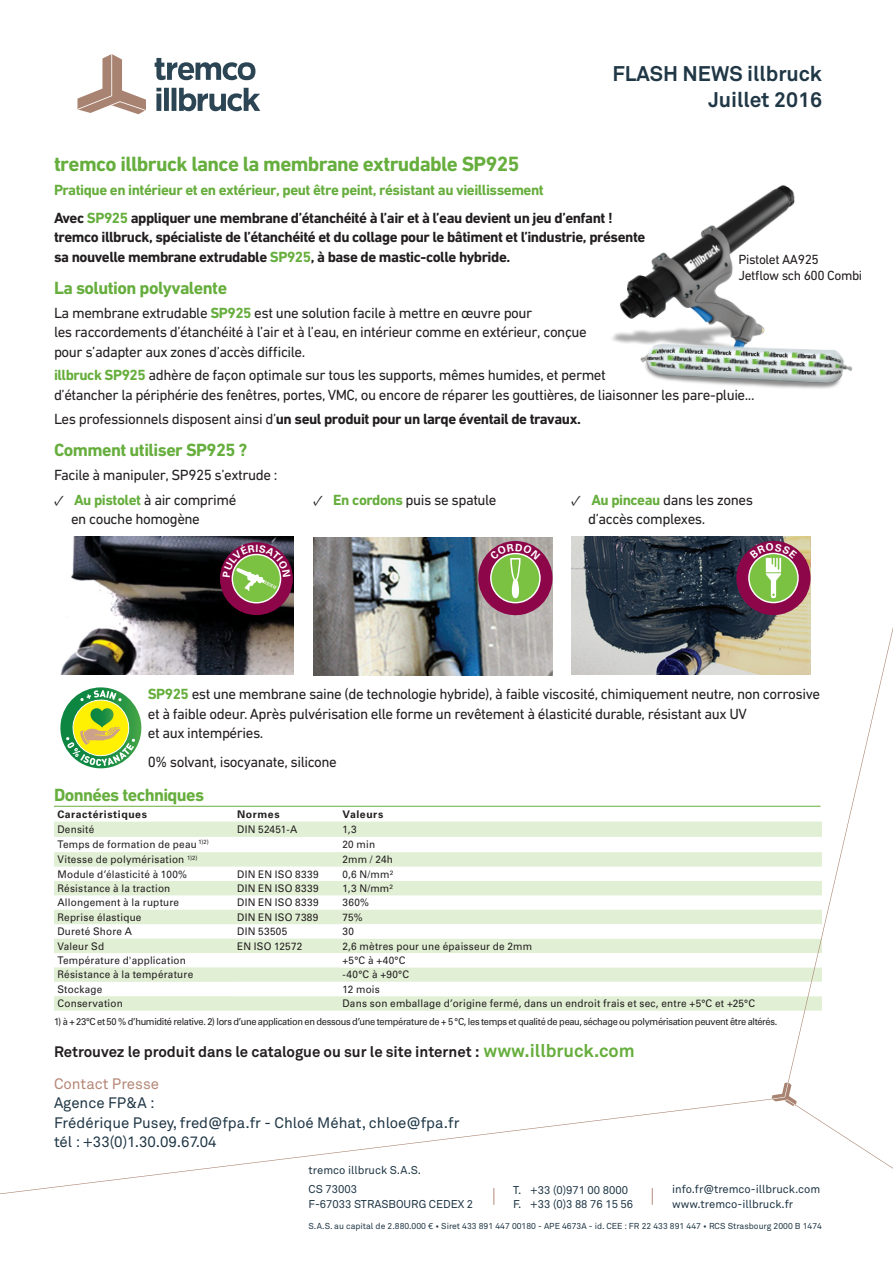
<style>
.page{position:relative;width:893px;height:1263px;background:#fff}
.page>*{position:absolute;margin:0;border:0;box-sizing:border-box;transform-origin:0 0}
.t1{font:700 21px "DIN Next W1 G";letter-spacing:-.03em;color:#66ae3d}
.t2{font:700 21px "Akkurat Pro";color:#203746}
.Headlines_Textgreen{font:700 18px "DIN Next W1 G";letter-spacing:-.03em;color:#66ae3d}
.t3{font:15px/19.5px "DIN Next W1 G";letter-spacing:-.03em;color:#231f20}
.t4{font:700 15px/19.5px "DIN Next W1 G";letter-spacing:-.03em;color:#231f20}
.t5{font:15px/19.5px "Akkurat Pro";color:#203746}
.t6{font:700 15px "DIN Next W1 G";letter-spacing:-.03em;color:#66ae3d}
.t7{font:700 15px "Akkurat Pro";color:#231f20}
.t8{font:13.5px "DIN Next W1 G";letter-spacing:-.03em;color:#231f20}
.t9{font:11.25px "Akkurat Pro";color:#203746}
.Captions__Annotation{font:10.5px "Univers LTCYR 55 Roman";letter-spacing:.025em;color:#231f20;scale:.95 1}
.Table_headers_and_ca{font:700 10.5px "Univers LTCYR 65";letter-spacing:.05em;color:#231f20}
.Captions__Annotation-2{font:9.75px "Univers LTCYR 55 Roman";letter-spacing:-.035em;color:#231f20;scale:.95 1}
.t10{font:8.55px "Akkurat Pro";color:#203746}
.s1{color:#66ae3d}
.s2{font-weight:700;color:#66ae3d}
.s3{font-weight:400}
.s4{font-family:"Minion Pro"}
.s5{font-size:18px;color:#66ae3d}
.s6{color:#b58878}
</style>
<div class="page">
<svg style="left:156px;top:88px;width:104px;height:23px"></svg>
<svg style="left:155px;top:58px;width:100px;height:22px"></svg>
<svg style="left:77px;top:54px;width:69px;height:60px"></svg>
<hr style="left:54px;top:806px;width:766px;height:1px;background:#66ae3d">
<svg style="left:54px;top:821px;width:734px;height:190px;fill:#e1efd4"></svg>
<svg style="left:234px;top:924px;width:554px;height:72px"></svg>
<svg style="left:60px;top:687px;width:82px;height:82px"></svg>
<img style="left:60px;top:537px;width:233px;height:138px">
<img style="left:313px;top:537px;width:239px;height:138px">
<img style="left:571px;top:537px;width:239px;height:138px">
<div style="left:736px;top:541px;width:74px;height:74px;background:#8d064a;border-radius:50%"></div>
<div style="left:478px;top:541px;width:74px;height:74px;background:#8d064a;border-radius:50%"></div>
<div style="left:220px;top:542px;width:73px;height:73px;background:#8d064a;border-radius:50%"></div>
<img style="left:612px;top:185px;width:183px;height:158px">
<img style="left:635px;top:338px;width:218px;height:51px">
<svg style="left:788px;top:627px;width:105px;height:455px"></svg>
<svg style="left:0;top:1099px;width:772px;height:95px"></svg>
<svg style="left:772px;top:1082px;width:121px;height:87px"></svg>
<svg style="left:748px;top:543px;width:51px;height:60px"></svg>
<svg style="left:490px;top:543px;width:51px;height:60px"></svg>
<svg style="left:223px;top:544px;width:67px;height:59px"></svg>
<p class="t2" style="left:613px;top:61px;width:211px">FLASH NEWS illbruck</p>
<p class="t2" style="left:708px;top:86px;width:115px">Juillet 2016</p>
<p class="t1" style="left:54px;top:151px;width:467px">tremco illbruck lance la membrane extrudable SP925</p>
<p class="t6" style="left:54px;top:181px;width:491px">Pratique en intérieur et en extérieur, peut être peint, résistant au vieillissement</p>
<p class="t4" style="left:54px;top:208px;width:593px">Avec <span class="s1">SP925</span> appliquer une membrane d’étanchéité à l’air et à l’eau devient un jeu d’enfant ! tremco illbruck, spécialiste de l’étanchéité et du collage pour le bâtiment et l’industrie, présente sa nouvelle membrane extrudable <span class="s1">SP925</span>, à base de mastic-colle hybride.</p>
<p class="Headlines_Textgreen" style="left:54px;top:277px;width:175px">La solution polyvalente</p>
<p class="t3" style="left:54px;top:303px;width:534px">La membrane extrudable <span class="s2">SP925</span> est une solution facile à mettre en œuvre pour<br>les raccordements d’étanchéité à l’air et à l’eau, en intérieur comme en extérieur, conçue pour s’adapter aux zones d’accès difficile.</p>
<p class="t3" style="left:54px;top:365px;width:702px"><span class="s2">illbruck SP925</span> adhère de façon optimale sur tous les supports, mêmes humides, et permet<br>d’étancher la périphérie des fenêtres, portes, VMC, ou encore de réparer les gouttières, de liaisonner les pare-pluie...</p>
<p class="t4" style="left:54px;top:409px;width:528px"><span class="s3">Les professionnels disposent ainsi d’</span>un seul produit pour un larqe éventail de travaux.</p>
<p class="Headlines_Textgreen" style="left:54px;top:439px;width:195px">Comment utiliser SP925 ?</p>
<p class="t3" style="left:54px;top:465px;width:225px">Facile à manipuler, SP925 s’extrude :</p>
<p class="t8" style="left:738px;top:252px;width:82px">Pistolet AA925</p>
<p class="t8" style="left:738px;top:268px;width:125px">Jetflow sch 600 Combi</p>
<p class="t3" style="left:71px;top:489px;width:167px;text-indent:-17px"><span class="s4">✓</span> <span class="s2">Au pistolet</span> à air comprimé en couche homogène</p>
<p class="t3" style="left:313px;top:489px;width:185px"><span class="s4">✓</span> <span class="s2">En cordons</span> puis se spatule</p>
<p class="t3" style="left:588px;top:489px;width:166px;text-indent:-17px"><span class="s4">✓</span> <span class="s2">Au pinceau</span> dans les zones d’accès complexes.</p>
<p class="t3" style="left:148px;top:684px;width:674px"><span class="s2">SP925</span> est une membrane saine (de technologie hybride), à faible viscosité, chimiquement neutre, non corrosive et à faible odeur. Après pulvérisation elle forme un revêtement à élasticité durable, résistant aux UV<br>et aux intempéries.</p>
<p class="t3" style="left:148px;top:751px;width:191px">0% solvant, isocyanate, silicone</p>
<p class="Headlines_Textgreen" style="left:54px;top:784px;width:152px">Données techniques</p>
<p class="Table_headers_and_ca" style="left:57px;top:807px;width:91px">Caractéristiques</p>
<p class="Table_headers_and_ca" style="left:237px;top:807px;width:44px">Normes</p>
<p class="Table_headers_and_ca" style="left:342px;top:807px;width:42px">Valeurs</p>
<p class="Captions__Annotation" style="left:57px;top:822px;width:40px">Densité</p>
<p class="Captions__Annotation" style="left:237px;top:822px;width:65px">DIN 52451-A</p>
<p class="Captions__Annotation" style="left:342px;top:822px;width:16px">1,3</p>
<p class="Captions__Annotation" style="left:57px;top:837px;width:161px">Temps de formation de peau <sup>1)2)</sup></p>
<p class="Captions__Annotation" style="left:342px;top:837px;width:36px">20 min</p>
<p class="Captions__Annotation" style="left:57px;top:852px;width:149px">Vitesse de polymérisation <sup>1)2)</sup></p>
<p class="Captions__Annotation" style="left:342px;top:852px;width:55px">2mm / 24h</p>
<p class="Captions__Annotation" style="left:57px;top:866px;width:138px">Module d’élasticité à 100%</p>
<p class="Captions__Annotation" style="left:237px;top:866px;width:87px">DIN EN ISO 8339</p>
<p class="Captions__Annotation" style="left:342px;top:866px;width:55px">0,6 N/mm²</p>
<p class="Captions__Annotation" style="left:57px;top:881px;width:120px">Résistance à la traction</p>
<p class="Captions__Annotation" style="left:237px;top:881px;width:87px">DIN EN ISO 8339</p>
<p class="Captions__Annotation" style="left:342px;top:881px;width:55px">1,3 N/mm²</p>
<p class="Captions__Annotation" style="left:57px;top:895px;width:130px">Allongement à la rupture</p>
<p class="Captions__Annotation" style="left:237px;top:895px;width:87px">DIN EN ISO 8339</p>
<p class="Captions__Annotation" style="left:342px;top:895px;width:29px">360%</p>
<p class="Captions__Annotation" style="left:57px;top:910px;width:90px">Reprise élastique</p>
<p class="Captions__Annotation" style="left:237px;top:910px;width:87px">DIN EN ISO 7389</p>
<p class="Captions__Annotation" style="left:342px;top:910px;width:23px">75%</p>
<p class="Captions__Annotation" style="left:57px;top:924px;width:80px">Dureté Shore A</p>
<p class="Captions__Annotation" style="left:237px;top:924px;width:54px">DIN 53505</p>
<p class="Captions__Annotation" style="left:342px;top:924px;width:14px">30</p>
<p class="Captions__Annotation" style="left:57px;top:938px;width:51px">Valeur Sd</p>
<p class="Captions__Annotation" style="left:237px;top:938px;width:70px">EN ISO 12572</p>
<p class="Captions__Annotation" style="left:342px;top:938px;width:201px">2,6 mètres pour une épaisseur de 2mm</p>
<p class="Captions__Annotation" style="left:57px;top:953px;width:137px">Température d'application</p>
<p class="Captions__Annotation" style="left:342px;top:953px;width:68px">+5°C à +40°C</p>
<p class="Captions__Annotation" style="left:57px;top:967px;width:144px">Résistance à la température</p>
<p class="Captions__Annotation" style="left:342px;top:967px;width:72px">-40°C à +90°C</p>
<p class="Captions__Annotation" style="left:57px;top:982px;width:49px">Stockage</p>
<p class="Captions__Annotation" style="left:342px;top:982px;width:41px">12 mois</p>
<p class="Captions__Annotation" style="left:57px;top:996px;width:70px">Conservation</p>
<p class="Captions__Annotation" style="left:342px;top:996px;width:436px">Dans son emballage d’origine fermé, dans un endroit frais et sec, entre +5°C et +25°C</p>
<p class="Captions__Annotation-2" style="left:54px;top:1014px;width:763px">1) à + 23°C et 50 % d’humidité relative. 2) lors d’une application en dessous d’une température de + 5 °C, les temps et qualité de peau, séchage ou polymérisation peuvent être altérés.</p>
<p class="t7" style="left:54px;top:1042px;width:582px">Retrouvez le produit dans le catalogue ou sur le site internet : <span class="s5">www.illbruck.com</span></p>
<p class="t5" style="left:54px;top:1074px;width:407px"><span class="s6">Contact Presse<br></span>Agence FP&amp;A :<br>Frédérique Pusey, fred@fpa.fr - Chloé Méhat, chloe@fpa.fr</p>
<p class="t5" style="left:54px;top:1133px;width:164px">tél : +33(0)1.30.09.67.04</p>
<p class="t9" style="left:309px;top:1164px;width:114px">tremco illbruck S.A.S.</p>
<p class="t9" style="left:309px;top:1183px;width:50px">CS 73003</p>
<p class="t9" style="left:309px;top:1198px;width:166px">F-67033 STRASBOURG CEDEX 2</p>
<p class="t9" style="left:513px;top:1183px;width:116px">T. +33 (0)971 00 8000</p>
<p class="t9" style="left:513px;top:1197px;width:122px">F. +33 (0)3 88 76 15 56</p>
<p class="t9" style="left:672px;top:1183px;width:150px">info.fr@tremco-illbruck.com</p>
<p class="t9" style="left:672px;top:1198px;width:123px">www.tremco-illbruck.fr</p>
<p class="t10" style="left:309px;top:1221px;width:515px">S.A.S. au capital de 2.880.000 € • Siret 433 891 447 00180 - APE 4673A - id. CEE : FR 22 433 891 447 • RCS Strasbourg 2000 B 1474</p>
</div>
